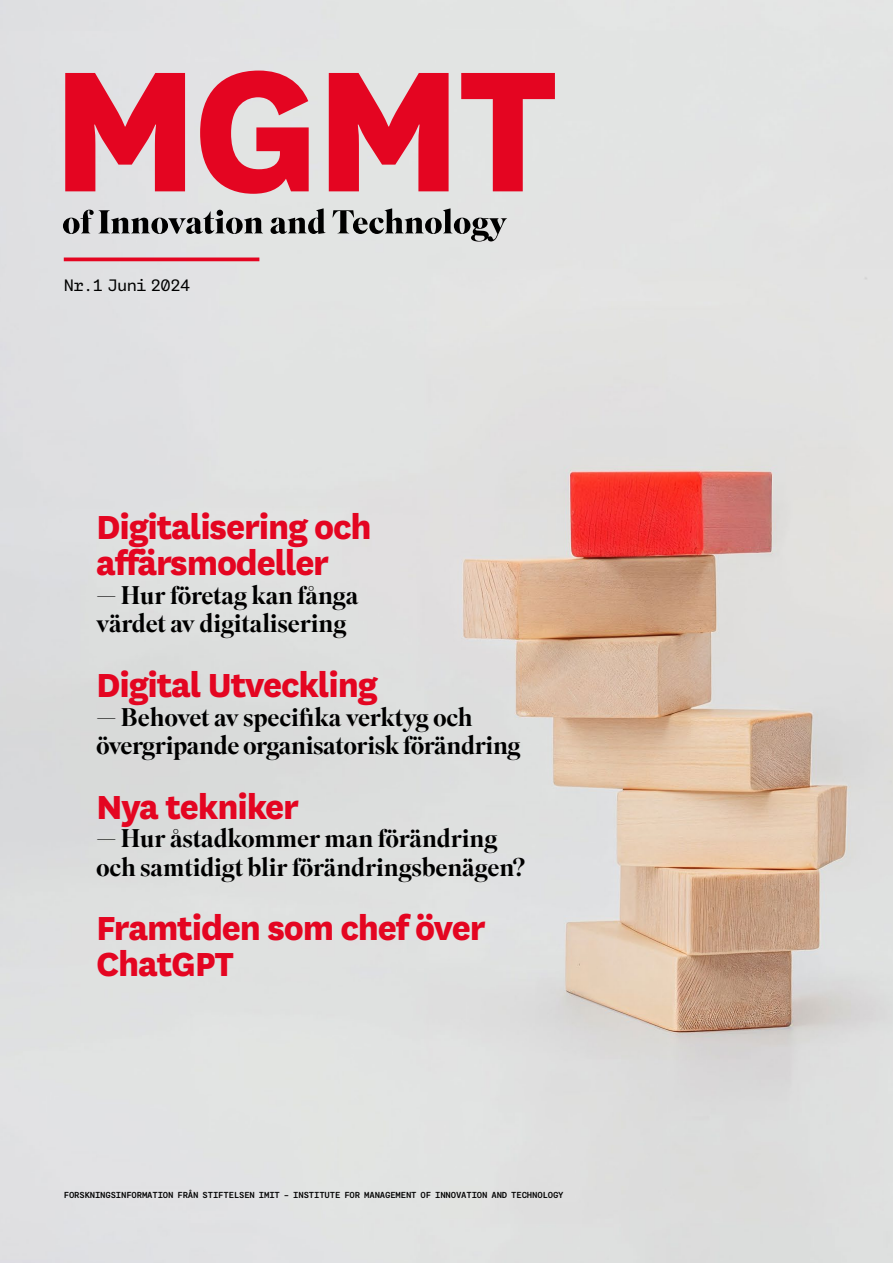
<style>
.page{position:relative;width:893px;height:1263px;background:#fff}
.page>*{position:absolute;margin:0;border:0;box-sizing:border-box;transform-origin:0 0}
.t1{font:800 39px/36px "National";letter-spacing:-.03em;color:#e40521}
.t2{font:500 25.5px/28.5px "Superior Title";letter-spacing:-.01em;color:#000}
.t3{font:16.5px "Martha";letter-spacing:-.03em;color:#000}
.t4{font:700 8.7px "Martha";letter-spacing:-.02em;color:#000}
</style>
<div class="page">
<img style="left:0;top:0;width:893px;height:1263px">
<svg style="left:65px;top:71px;width:490px;height:123px;background:#e26675"></svg>
<svg style="left:63px;top:208px;width:444px;height:34px;background:#a6a7a7"></svg>
<svg style="left:64px;top:257px;width:195px;height:4px"></svg>
<p class="t3" style="left:64px;top:275px;width:128px">Nr.1 Juni 2024</p>
<h1 class="t1" style="left:96px;top:506px;width:277px">Digitalisering och affärsmodeller</h1>
<p class="t2" style="left:96px;top:582px;width:264px">— Hur företag kan fånga värdet av digitalisering</p>
<h1 class="t1" style="left:96px;top:664px;width:283px">Digital Utveckling</h1>
<p class="t2" style="left:96px;top:703px;width:426px">— Behovet av specifika verktyg och övergripande organisatorisk förändring</p>
<h1 class="t1" style="left:96px;top:785px;width:204px">Nya tekniker</h1>
<p class="t2" style="left:96px;top:825px;width:431px">— Hur åstadkommer man förändring och samtidigt blir förändringsbenägen?</p>
<h1 class="t1" style="left:96px;top:907px;width:391px">Framtiden som chef över<br>ChatGPT</h1>
<p class="t4" style="left:64px;top:1190px;width:501px">FORSKNINGSINFORMATION FRÅN STIFTELSEN IMIT – INSTITUTE FOR MANAGEMENT OF INNOVATION AND TECHNOLOGY</p>
</div>
